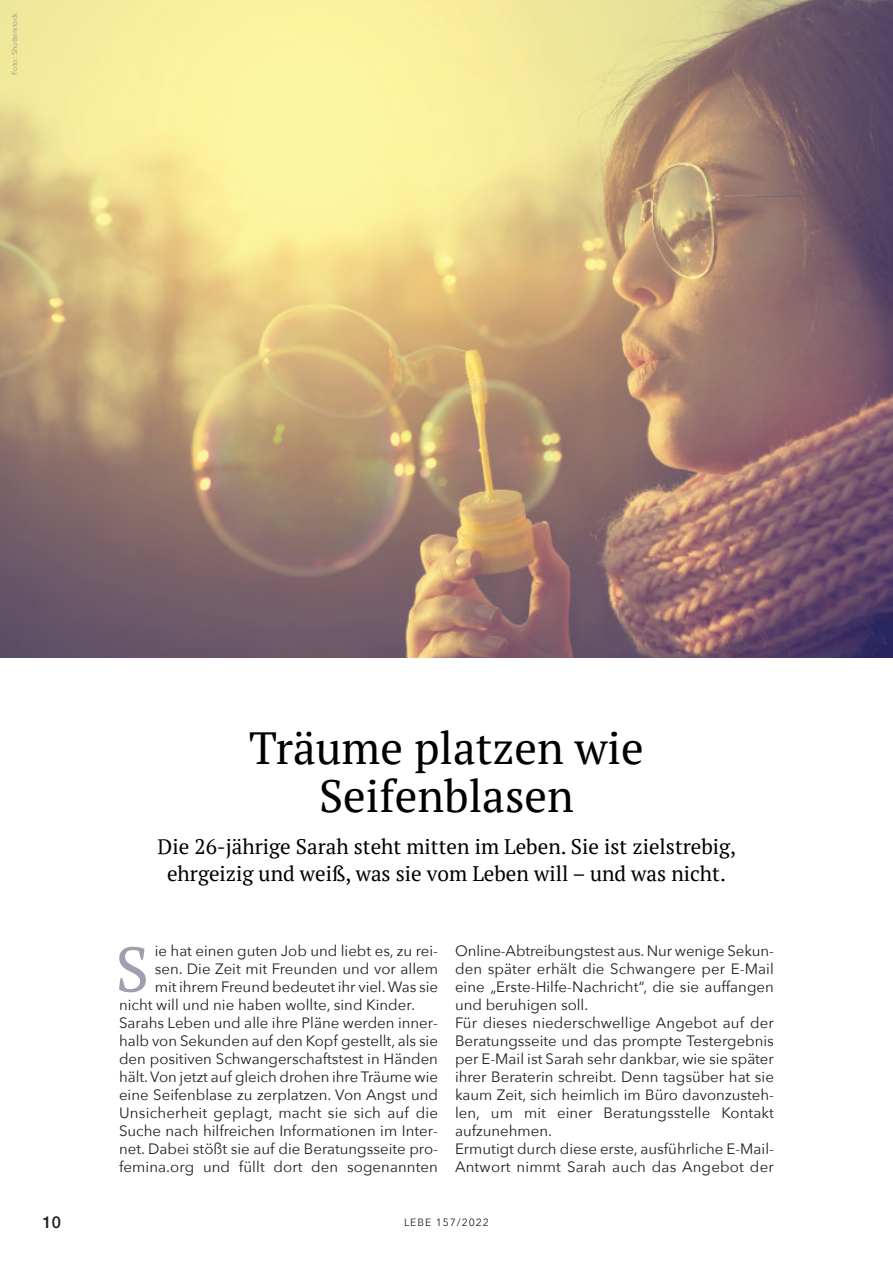
<style>
.page{position:relative;width:893px;height:1263px;background:#fff}
.page>*{position:absolute;margin:0;border:0;box-sizing:border-box;transform-origin:0 0}
.t1{font:63px "PT Serif";color:#a39eaf}
.t2{font:45px/48px "PT Serif";color:#000;text-align:center}
.t3{font:21px/27px "PT Serif";color:#000;text-align:center}
.t4{font:500 16.5px "Helvetica Neue LT Pro";color:#231f20}
.t5{font:15px/18px "Avenir Next";color:#231f20}
.t6{font:10.5px "Avenir Next";letter-spacing:.09em;color:#231f20}
.t7{font:7.5px "Avenir Next";color:rgb(130 132 135/.8)}
</style>
<div class="page">
<img style="left:0;top:0;width:893px;height:657px">
<p class="t7" style="left:10px;top:75px;width:64px;rotate:-90deg">Foto: Shutterstock</p>
<h2 class="t2" style="left:249px;top:727px;width:396px">Träume platzen wie<br>Seifenblasen</h2>
<h3 class="t3" style="left:158px;top:834px;width:580px">Die 26-jährige Sarah steht mitten im Leben. Sie ist zielstrebig, ehrgeizig und weiß, was sie vom Leben will – und was nicht.</h3>
<h1 class="t1" style="left:115px;top:943px;width:35px">S</h1>
<p class="t5" style="left:155px;top:942px;width:285px">ie hat einen guten Job und liebt es, zu rei-</p>
<p class="t5" style="left:155px;top:960px;width:285px">sen. Die Zeit mit Freunden und vor allem</p>
<p class="t5" style="left:155px;top:978px;width:285px">mit ihrem Freund bedeutet ihr viel.Was sie</p>
<p class="t5" style="left:119px;top:996px;width:297px">nicht will und nie haben wollte, sind Kinder.</p>
<p class="t5" style="left:119px;top:1014px;width:320px">Sarahs Leben und alle ihre Pläne werden inner-</p>
<p class="t5" style="left:119px;top:1032px;width:320px">halb von Sekunden auf den Kopf gestellt, als sie</p>
<p class="t5" style="left:119px;top:1050px;width:320px">den positiven Schwangerschaftstest in Händen</p>
<p class="t5" style="left:119px;top:1068px;width:320px">hält. Von jetzt auf gleich drohen ihre Träume wie</p>
<p class="t5" style="left:119px;top:1086px;width:320px">eine Seifenblase zu zerplatzen. Von Angst und</p>
<p class="t5" style="left:119px;top:1104px;width:320px">Unsicherheit geplagt, macht sie sich auf die</p>
<p class="t5" style="left:119px;top:1122px;width:320px">Suche nach hilfreichen Informationen im Inter-</p>
<p class="t5" style="left:119px;top:1140px;width:320px">net. Dabei stößt sie auf die Beratungsseite pro-</p>
<p class="t5" style="left:119px;top:1158px;width:320px">femina.org und füllt dort den sogenannten</p>
<p class="t5" style="left:455px;top:942px;width:320px">Online-Abtreibungstest aus. Nur wenige Sekun&shy;den später erhält die Schwangere per E-Mail eine „Erste-Hilfe-Nachricht“, die sie auffangen und beruhigen soll.<br>Für dieses niederschwellige Angebot auf der Beratungsseite und das prompte Testergebnis per E-Mail ist Sarah sehr dankbar, wie sie später ihrer Beraterin schreibt. Denn tagsüber hat sie kaum Zeit, sich heimlich im Büro davonzusteh&shy;len, um mit einer Beratungsstelle Kontakt aufzunehmen.<br>Ermutigt durch diese erste, ausführliche E-Mail-Antwort nimmt Sarah auch das Angebot der</p>
<p class="t4" style="left:43px;top:1216px;width:20px">10</p>
<p class="t6" style="left:404px;top:1215px;width:86px">LEBE 157/2022</p>
</div>
